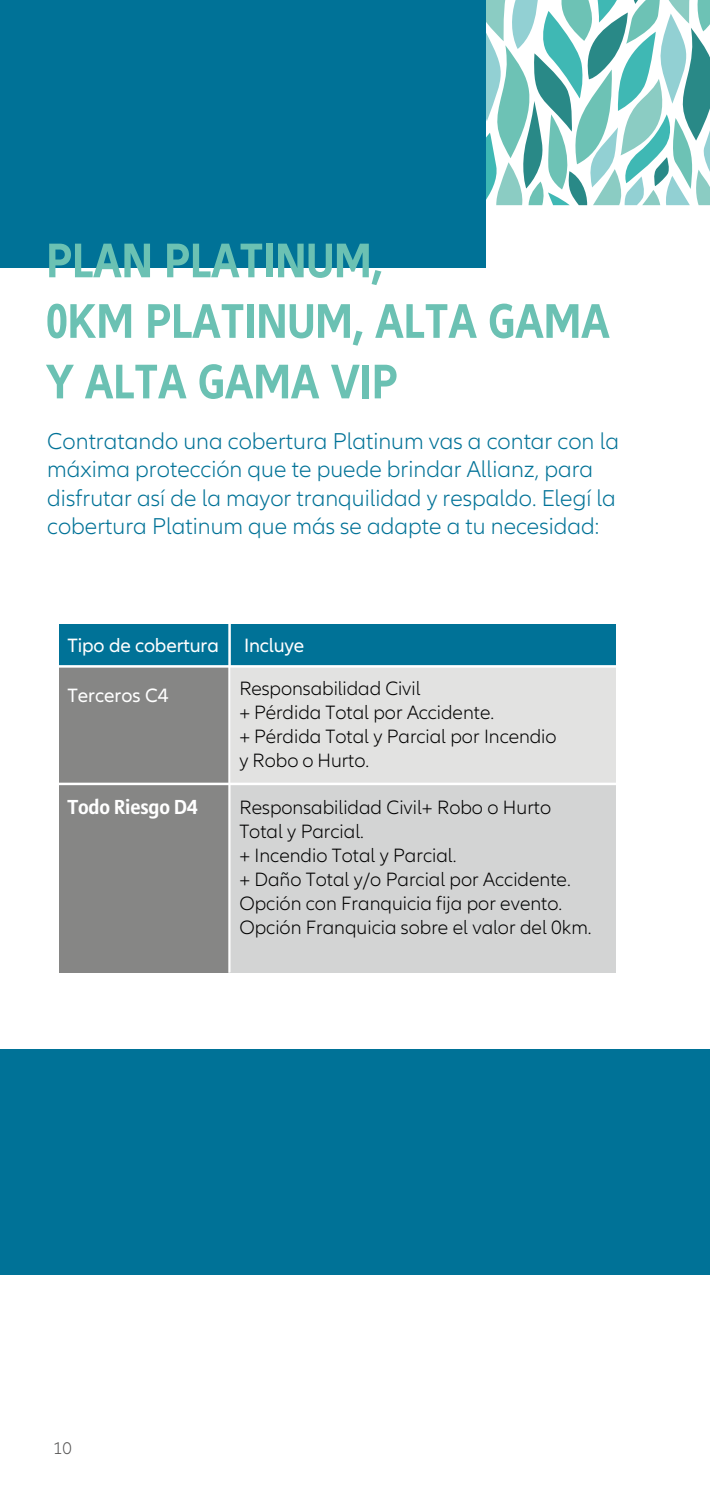
<style>
.page{position:relative;width:710px;height:1489px;background:#fff}
.page>*{position:absolute;margin:0;border:0;box-sizing:border-box;transform-origin:0 0}
.t1{font:700 condensed 50.5px/60.5px "Allianz Neo";color:#6bc1b3}
.t2{font:300 23.75px/28.5px "Allianz Neo";color:#007297}
.t3{font:300 20px/24px "Allianz Neo";color:#000}
.t4{font:20px "Allianz Neo";letter-spacing:-.01em;color:#fff}
.t5{font:700 20px "Allianz Sans";letter-spacing:-.01em;color:#fff}
.t6{font:300 17.5px "Allianz Neo";color:#575656}
</style>
<div class="page">
<div style="left:0;top:1049px;width:710px;height:225px;background:#007297"></div>
<svg style="left:485px;top:0;width:224px;height:205px"></svg>
<div style="left:0;top:0;width:485px;height:267px;background:#007297"></div>
<div style="left:84px;top:783px;width:532px;height:189px;background:#d3d4d4"></div>
<div style="left:84px;top:626px;width:532px;height:157px;background:#e2e2e1"></div>
<div style="left:59px;top:789px;width:171px;height:183px;background:#868685"></div>
<div style="left:59px;top:633px;width:171px;height:157px;background:#868685"></div>
<hr style="left:58px;top:782px;width:571px;height:3px;background:#fff">
<div style="left:59px;top:624px;width:557px;height:42px;background:#007297"></div>
<hr style="left:228px;top:616px;width:3px;height:356px;background:#fff">
<hr style="left:55px;top:665px;width:574px;height:2px;background:#fff">
<h1 class="t1" style="left:46px;top:231px;width:564px">PLAN PLATINUM,<br>0KM PLATINUM, ALTA GAMA<br>Y ALTA GAMA VIP</h1>
<p class="t2" style="left:47px;top:427px;width:573px">Contratando una cobertura Platinum vas a contar con la máxima protección que te puede brindar Allianz, para disfrutar así de la mayor tranquilidad y respaldo. Elegí la cobertura Platinum que más se adapte a tu necesidad:</p>
<p class="t4" style="left:67px;top:634px;width:153px">Tipo de cobertura</p>
<p class="t4" style="left:244px;top:634px;width:62px">Incluye</p>
<p class="t4" style="left:67px;top:683px;width:103px">Terceros C4</p>
<p class="t3" style="left:239px;top:677px;width:319px">Responsabilidad Civil<br>+ Pérdida Total por Accidente.<br>+ Pérdida Total y Parcial por Incendio y Robo o Hurto.</p>
<p class="t3" style="left:239px;top:795px;width:354px">Responsabilidad Civil+ Robo o Hurto Total y Parcial.<br>+ Incendio Total y Parcial.<br>+ Daño Total y/o Parcial por Accidente.<br>Opción con Franquicia fija por evento.<br>Opción Franquicia sobre el valor del 0km.</p>
<p class="t5" style="left:67px;top:794px;width:132px">Todo Riesgo D4</p>
<p class="t6" style="left:53px;top:1438px;width:20px">10</p>
</div>
